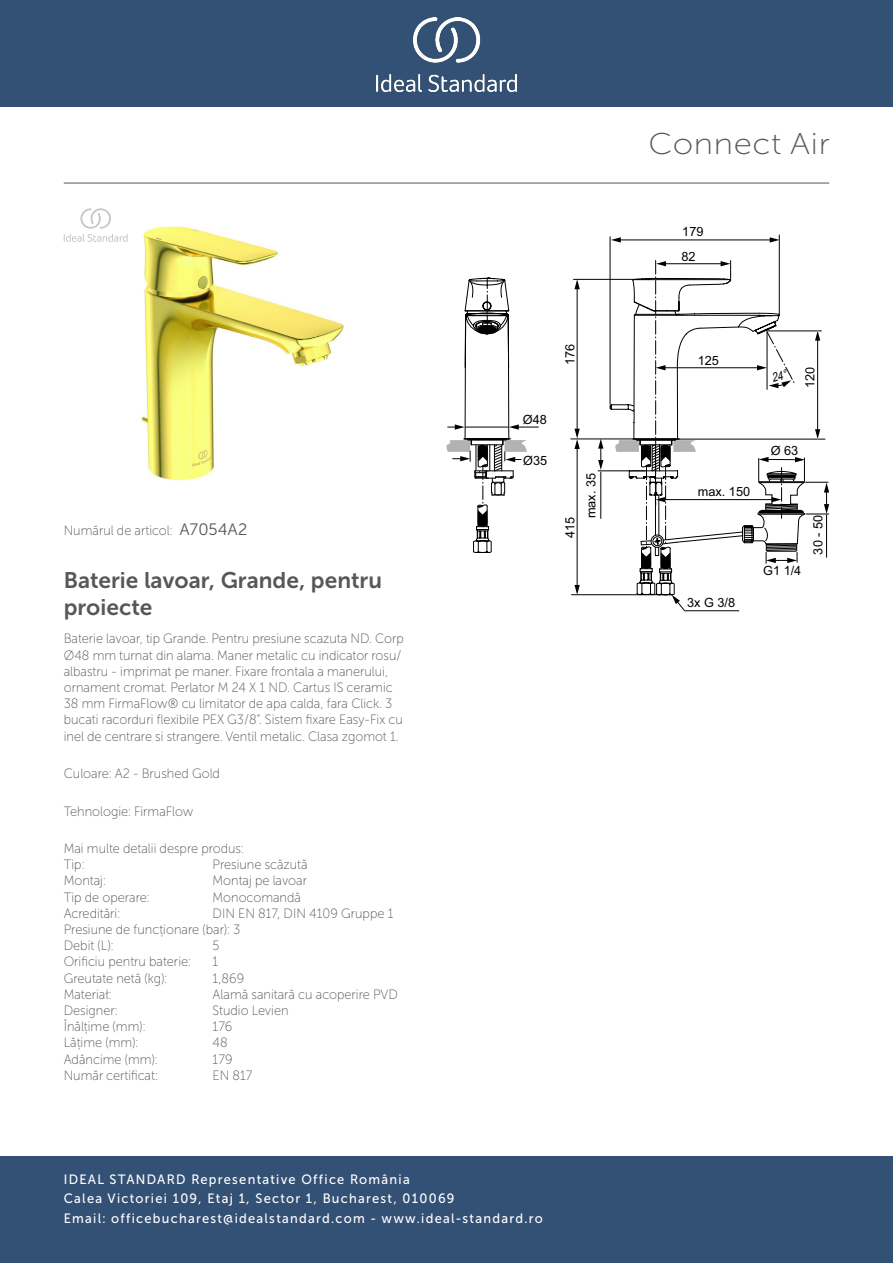
<style>
.page{position:relative;width:893px;height:1263px;background:#fff}
.page>*{position:absolute;margin:0;border:0;box-sizing:border-box;transform-origin:0 0}
._001_Produkttyp{font:30px "Museo Sans Cyrl 100";letter-spacing:.02em;color:#575756;scale:1.1 1}
.t1{font:22.5px/27px "Museo Sans Cyrl 700";color:#575756}
.Marketing_Descriptio{font:13.5px/16.2px "Museo Sans Cyrl 100";color:#575756;scale:.95 1}
.t2{font:13.5px/19.5px "Museo Sans Cyrl 500";letter-spacing:.1em;color:#fff;scale:.95 1}
.Material{font:13.5px "Museo Sans Cyrl 100";color:#575756;scale:.95 1}
.Accreditations{font:13.5px "Museo Sans Cyrl 100";color:#575756;scale:.95 1}
.Operation_Pressure{font:13.5px "Museo Sans Cyrl 100";color:#575756;scale:.95 1}
.sku{font:13.5px "Museo Sans Cyrl 100";color:#575756;scale:.95 1}
.Operation_Type{font:13.5px "Museo Sans Cyrl 100";color:#575756;scale:.95 1}
.Tap_Holes{font:13.5px "Museo Sans Cyrl 100";color:#575756;scale:.95 1}
.Colour{font:13.5px "Museo Sans Cyrl 100";color:#575756;scale:.95 1}
.Net_Weight__kg{font:13.5px "Museo Sans Cyrl 100";color:#575756;scale:.95 1}
.Mounting{font:13.5px "Museo Sans Cyrl 100";color:#575756;scale:.95 1}
.Designer{font:13.5px "Museo Sans Cyrl 100";color:#575756;scale:.95 1}
.Certificate_Number{font:13.5px "Museo Sans Cyrl 100";color:#575756;scale:.95 1}
.Technology{font:13.5px "Museo Sans Cyrl 100";color:#575756;scale:.95 1}
.Type{font:13.5px "Museo Sans Cyrl 100";color:#575756;scale:.95 1}
.Height__mm{font:13.5px "Museo Sans Cyrl 100";color:#575756;scale:.95 1}
.Depth__mm{font:13.5px "Museo Sans Cyrl 100";color:#575756;scale:.95 1}
.Width__mm{font:13.5px "Museo Sans Cyrl 100";color:#575756;scale:.95 1}
.Flow_Rate__litre{font:13.5px "Museo Sans Cyrl 100";color:#575756;scale:.95 1}
.t3{font:12.75px/24.6px "Arial";color:#000}
.t4{font:12.75px/21.3px "Arial";color:#010202}
.s1{font-family:"Museo Sans Cyrl 300";font-size:16.5px}
</style>
<div class="page">
<div style="left:0;top:1157px;width:893px;height:106px;background:#335075"></div>
<div style="left:0;top:0;width:893px;height:107px;background:#335075"></div>
<img style="left:376px;top:18px;width:141px;height:73px">
<hr style="left:64px;top:183px;width:765px;height:1px;background:#575756">
<img style="left:141px;top:226px;width:203px;height:254px">
<svg style="left:64px;top:208px;width:64px;height:34px"></svg>
<svg style="left:446px;top:234px;width:383px;height:377px"></svg>
<p class="sku" style="left:64px;top:524px;width:195px">Numărul de articol: <span class="s1">A7054A2</span></p>
<p class="t1" style="left:64px;top:566px;width:320px">Baterie lavoar, Grande, pentru proiecte</p>
<p class="Marketing_Descriptio" style="left:64px;top:631px;width:360px">Baterie lavoar, tip Grande. Pentru presiune scazuta ND. Corp Ø48 mm turnat din alama. Maner metalic cu indicator rosu/ albastru - imprimat pe maner. Fixare frontala a manerului, ornament cromat. Perlator M 24 X 1 ND. Cartus IS ceramic 38 mm FirmaFlow® cu limitator de apa calda, fara Click. 3 bucati racorduri flexibile PEX G3/8”. Sistem fixare Easy-Fix cu inel de centrare si strangere. Ventil metalic. Clasa zgomot 1.</p>
<p class="Colour" style="left:64px;top:766px;width:166px">Culoare: A2 - Brushed Gold</p>
<p class="Technology" style="left:64px;top:804px;width:138px">Tehnologie: FirmaFlow</p>
<p class="Marketing_Descriptio" style="left:64px;top:840px;width:191px">Mai multe detalii despre produs:</p>
<p class="Type" style="left:64px;top:857px;width:23px">Tip:</p>
<p class="Type" style="left:213px;top:857px;width:102px">Presiune scăzută</p>
<p class="Mounting" style="left:64px;top:874px;width:46px">Montaj:</p>
<p class="Mounting" style="left:213px;top:874px;width:101px">Montaj pe lavoar</p>
<p class="Operation_Type" style="left:64px;top:890px;width:92px">Tip de operare:</p>
<p class="Operation_Type" style="left:213px;top:890px;width:95px">Monocomandă</p>
<p class="Accreditations" style="left:64px;top:906px;width:61px">Acreditări:</p>
<p class="Accreditations" style="left:213px;top:906px;width:192px">DIN EN 817, DIN 4109 Gruppe 1</p>
<p class="Operation_Pressure" style="left:64px;top:922px;width:187px">Presiune de funcționare (bar): 3</p>
<p class="Flow_Rate__litre" style="left:64px;top:938px;width:54px">Debit (L):</p>
<p class="Flow_Rate__litre" style="left:213px;top:938px;width:9px">5</p>
<p class="Tap_Holes" style="left:64px;top:955px;width:135px">Orificiu pentru baterie:</p>
<p class="Tap_Holes" style="left:213px;top:955px;width:8px">1</p>
<p class="Net_Weight__kg" style="left:64px;top:971px;width:110px">Greutate netă (kg):</p>
<p class="Net_Weight__kg" style="left:213px;top:971px;width:35px">1,869</p>
<p class="Material" style="left:64px;top:987px;width:52px">Materiał:</p>
<p class="Material" style="left:213px;top:987px;width:197px">Alamă sanitară cu acoperire PVD</p>
<p class="Designer" style="left:64px;top:1003px;width:58px">Designer:</p>
<p class="Designer" style="left:213px;top:1003px;width:81px">Studio Levien</p>
<p class="Height__mm" style="left:64px;top:1019px;width:87px">Înălțime (mm):</p>
<p class="Height__mm" style="left:213px;top:1019px;width:22px">176</p>
<p class="Width__mm" style="left:64px;top:1036px;width:80px">Lățime (mm):</p>
<p class="Width__mm" style="left:213px;top:1036px;width:17px">48</p>
<p class="Depth__mm" style="left:64px;top:1052px;width:100px">Adâncime (mm):</p>
<p class="Depth__mm" style="left:213px;top:1052px;width:22px">179</p>
<p class="Certificate_Number" style="left:64px;top:1068px;width:100px">Număr certificat:</p>
<p class="Certificate_Number" style="left:213px;top:1068px;width:44px">EN 817</p>
<p class="t4" style="left:559px;top:365px;width:23px;rotate:-90deg">176</p>
<p class="t3" style="left:523px;top:407px;width:26px">Ø48</p>
<p class="t3" style="left:523px;top:448px;width:26px">Ø35</p>
<p class="t4" style="left:559px;top:518px;width:47px;text-indent:-20px;rotate:-90deg">415<br>max. 35</p>
<p class="t2" style="left:64px;top:1169px;width:506px">IDEAL STANDARD Representative Office România<br>Calea Victoriei 109, Etaj 1, Sector 1, Bucharest, 010069<br>Email: officebucharest@idealstandard.com - www.ideal-standard.ro</p>
<p class="_001_Produkttyp" style="left:649px;top:128px;width:166px">Connect Air</p>
<p class="t3" style="left:681px;top:220px;width:24px">179<br>82</p>
<p class="t3" style="left:698px;top:349px;width:23px">125</p>
<p class="t4" style="left:800px;top:388px;width:23px;rotate:-90deg">120</p>
<p class="t3" style="left:698px;top:480px;width:54px">max. 150</p>
<p class="t4" style="left:687px;top:592px;width:50px">3x G 3/8</p>
<p class="t3" style="left:771px;top:438px;width:29px">Ø 63</p>
<p class="t3" style="left:763px;top:558px;width:40px">G1 1/4</p>
<p class="t3" style="left:806px;top:554px;width:41px;rotate:-90deg">30 - 50</p>
</div>
